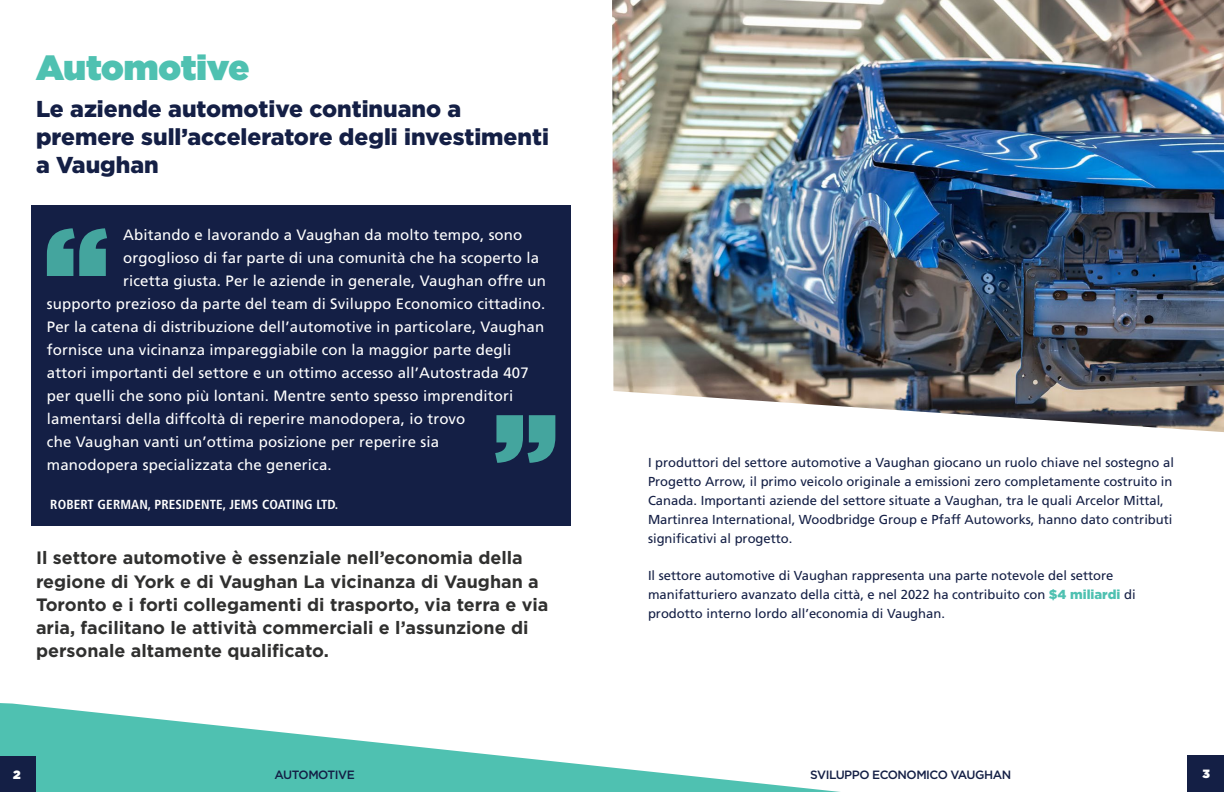
<style>
.page{position:relative;width:1224px;height:792px;background:#fff}
.page>*{position:absolute;margin:0;border:0;box-sizing:border-box;transform-origin:0 0}
.t1{font:900 35px "Gotham";color:#4fc1b1}
.t2{font:900 23px/28px "Gotham";color:#141f45}
.t3{font:700 17.9px/23.2px "Gotham";color:#30302f}
.t4{font:15px "Frutiger LT Std";letter-spacing:.01em;color:#fff}
.t5{font:700 condensed 13.1px "Frutiger LT Std";letter-spacing:.01em;color:#fff}
.t6{font:13px/19px "Frutiger LT Std";color:#141f45}
.t7{font:500 12px "Gotham";letter-spacing:-.04em;color:#141f45}
.t8{font:900 12px "Gotham";color:#fff}
.s1{font-family:"Gotham";font-weight:900;color:#4fc1b1}
</style>
<div class="page">
<div style="left:1187px;top:756px;width:37px;height:36px;background:#141f45"></div>
<img style="left:612px;top:0;width:612px;height:432px">
<svg style="left:0;top:703px;width:840px;height:89px"></svg>
<div style="left:32px;top:205px;width:540px;height:321px;background:#141f45"></div>
<svg style="left:47px;top:228px;width:60px;height:48px"></svg>
<svg style="left:495px;top:415px;width:60px;height:48px"></svg>
<div style="left:0;top:756px;width:36px;height:36px;background:#141f45"></div>
<h1 class="t1" style="left:36px;top:43px;width:215px">Automotive</h1>
<h2 class="t2" style="left:36px;top:95px;width:514px">Le aziende automotive continuano a premere sull’acceleratore degli investimenti a Vaughan</h2>
<p class="t4" style="left:123px;top:226px;width:401px">Abitando e lavorando a Vaughan da molto tempo, sono</p>
<p class="t4" style="left:123px;top:249px;width:418px">orgoglioso di far parte di una comunità che ha scoperto la</p>
<p class="t4" style="left:123px;top:272px;width:425px">ricetta giusta. Per le aziende in generale, Vaughan offre un</p>
<p class="t4" style="left:47px;top:295px;width:500px">supporto prezioso da parte del team di Sviluppo Economico cittadino.</p>
<p class="t4" style="left:47px;top:318px;width:499px">Per la catena di distribuzione dell’automotive in particolare, Vaughan</p>
<p class="t4" style="left:47px;top:341px;width:466px">fornisce una vicinanza impareggiabile con la maggior parte degli</p>
<p class="t4" style="left:47px;top:364px;width:483px">attori importanti del settore e un ottimo accesso all’Autostrada 407</p>
<p class="t4" style="left:47px;top:387px;width:468px">per quelli che sono più lontani. Mentre sento spesso imprenditori</p>
<p class="t4" style="left:47px;top:410px;width:420px">lamentarsi della diffcoltà di reperire manodopera, io trovo</p>
<p class="t4" style="left:47px;top:433px;width:394px">che Vaughan vanti un’ottima posizione per reperire sia</p>
<p class="t4" style="left:47px;top:456px;width:286px">manodopera specializzata che generica.</p>
<p class="t5" style="left:50px;top:497px;width:290px">ROBERT GERMAN, PRESIDENTE, JEMS COATING LTD.</p>
<p class="t3" style="left:36px;top:546px;width:514px">Il settore automotive è essenziale nell’economia della regione di York e di Vaughan La vicinanza di Vaughan a Toronto e i forti collegamenti di trasporto, via terra e via aria, facilitano le attività commerciali e l’assunzione di personale altamente qualificato.</p>
<p class="t6" style="left:648px;top:453px;width:527px">I produttori del settore automotive a Vaughan giocano un ruolo chiave nel sostegno al Progetto Arrow, il primo veicolo originale a emissioni zero completamente costruito in Canada. Importanti aziende del settore situate a Vaughan, tra le quali Arcelor Mittal, Martinrea International, Woodbridge Group e Pfaff Autoworks, hanno dato contributi significativi al progetto.</p>
<p class="t6" style="left:648px;top:566px;width:489px">Il settore automotive di Vaughan rappresenta una parte notevole del settore manifatturiero avanzato della città, e nel 2022 ha contribuito con <span class="s1">$4 miliardi</span> di prodotto interno lordo all’economia di Vaughan.</p>
<p class="t8" style="left:13px;top:766px;width:9px">2</p>
<p class="t7" style="left:275px;top:767px;width:82px">AUTOMOTIVE</p>
<p class="t7" style="left:810px;top:767px;width:202px">SVILUPPO ECONOMICO VAUGHAN</p>
<p class="t8" style="left:1202px;top:765px;width:9px">3</p>
</div>
